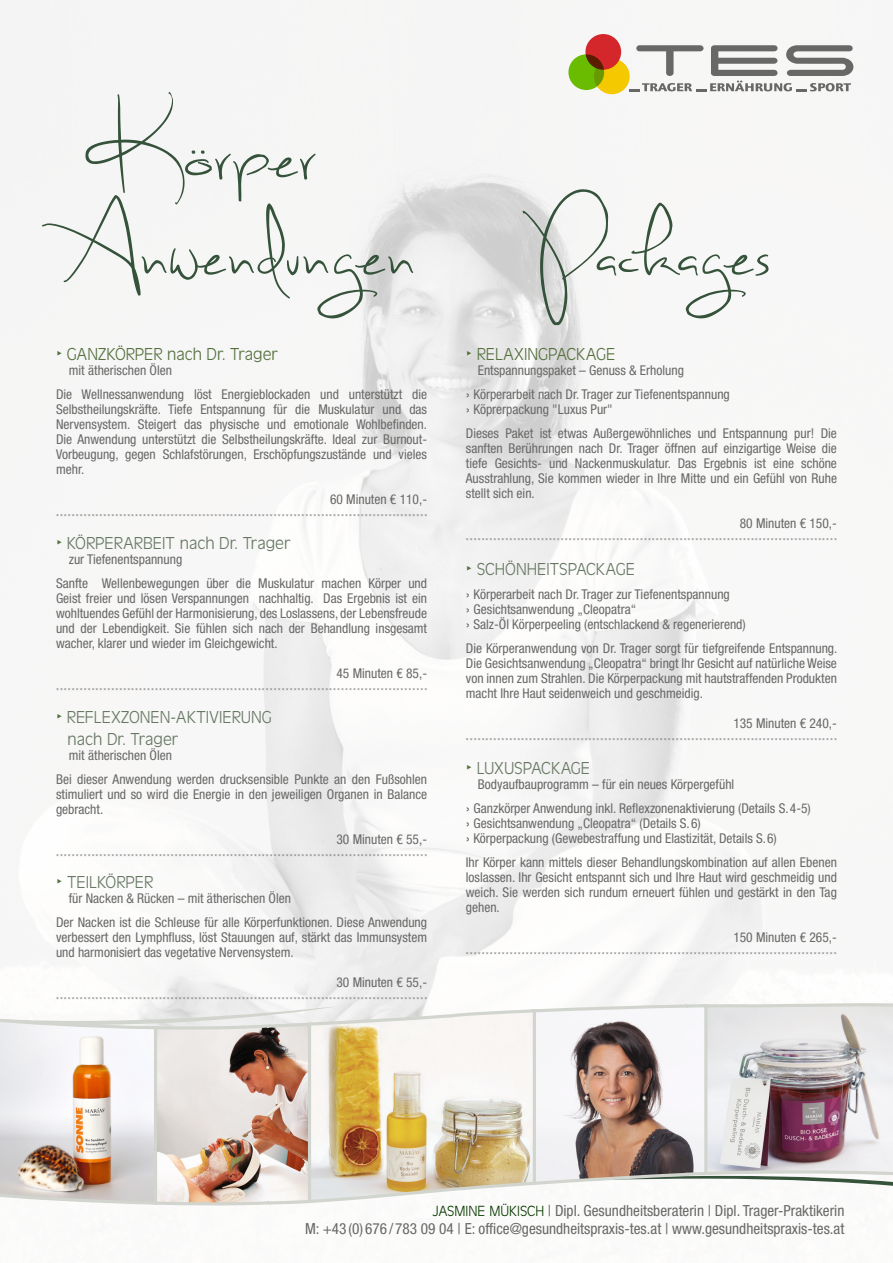
<style>
.page{position:relative;width:893px;height:1263px;background:#fff}
.page>*{position:absolute;margin:0;border:0;box-sizing:border-box;transform-origin:0 0}
.t1{font:98.85px "Sweetly Broken";color:#35523a}
.t2{font:300 18px "Antique Oli";color:#667863}
.t3{font:300 18px "Antique Oli";color:#56713f}
.t4{font:condensed 15.3px/18px "Helvetica Neue LT Std";color:#686867;text-align:right}
.t5{font:condensed 13.5px/15px "Helvetica Neue LT Std";color:#686867;text-align:justify}
.t6{font:300 7.5px "Antique Oli";color:#686867}
.s1{font-family:"Helvetica";font-weight:400}
.s2{font-family:"Helvetica";font-weight:400;color:#56713f}
.s3{font-family:"Helvetica";font-stretch:normal}
.s4{font-family:"Antique Oli";font-weight:300;font-stretch:normal;color:#093a00}
</style>
<div class="page">
<img style="left:0;top:0;width:854px;height:1007px">
<svg style="left:629px;top:45px;width:224px;height:46px"></svg>
<div style="left:594px;top:59px;width:36px;height:35px;background:#f5c900;border-radius:50%"></div>
<div style="left:585px;top:34px;width:36px;height:36px;background:#d4272c;border-radius:50%"></div>
<svg style="left:568px;top:54px;width:36px;height:36px"></svg>
<img style="left:455px;top:1003px;width:438px;height:183px">
<img style="left:0;top:1006px;width:342px;height:200px">
<svg style="left:306px;top:1007px;width:232px;height:198px"></svg>
<p class="t1" style="left:108px;top:84px;width:211px">Körper</p>
<p class="t1" style="left:69px;top:182px;width:347px">Anwendungen</p>
<p class="t1" style="left:532px;top:182px;width:241px">Packages</p>
<p class="t3" style="left:56px;top:345px;width:224px"><span class="s1">‣</span> GANZKÖRPER nach Dr. Trager</p>
<p class="t5" style="left:69px;top:363px;width:105px">mit ätherischen Ölen</p>
<p class="t5" style="left:56px;top:387px;width:373px">Die Wellnessanwendung löst Energieblockaden und unterstützt die Selbstheilungskräfte. Tiefe Entspannung für die Muskulatur und das Nervensystem. Steigert das physische und emotionale Wohlbefinden.<br>Die Anwendung unterstützt die Selbstheilungskräfte. Ideal zur Burnout-Vorbeugung, gegen Schlafstörungen, Erschöpfungszustände und vieles mehr.</p>
<p class="t5" style="left:330px;top:492px;width:99px">60 Minuten € 110,-</p>
<p class="t6" style="left:56px;top:513px;width:373px">**********************************************************************************************</p>
<p class="t2" style="left:56px;top:534px;width:236px"><span class="s2">‣</span> KÖRPERARBEIT nach Dr. Trager</p>
<p class="t5" style="left:69px;top:552px;width:115px">zur Tiefenentspannung</p>
<p class="t5" style="left:56px;top:576px;width:373px">Sanfte Wellenbewegungen über die Muskulatur machen Körper und Geist freier und lösen Verspannungen nachhaltig. Das Ergebnis ist ein wohltuendes Gefühl der Harmonisierung, des Loslassens, der Lebensfreude und der Lebendigkeit. Sie fühlen sich nach der Behandlung insgesamt wacher, klarer und wieder im Gleichgewicht.</p>
<p class="t5" style="left:336px;top:666px;width:92px">45 Minuten € 85,-</p>
<p class="t6" style="left:56px;top:687px;width:373px">**********************************************************************************************</p>
<p class="t2" style="left:56px;top:708px;width:217px"><span class="s2">‣</span> REFLEXZONEN-AKTIVIERUNG</p>
<p class="t2" style="left:68px;top:729px;width:113px">nach Dr. Trager</p>
<p class="t5" style="left:69px;top:747px;width:105px">mit ätherischen Ölen</p>
<p class="t5" style="left:56px;top:771px;width:373px">Bei dieser Anwendung werden drucksensible Punkte an den Fußsohlen stimuliert und so wird die Energie in den jeweiligen Organen in Balance gebracht.</p>
<p class="t5" style="left:336px;top:831px;width:92px">30 Minuten € 55,-</p>
<p class="t6" style="left:56px;top:852px;width:373px">**********************************************************************************************</p>
<p class="t2" style="left:56px;top:872px;width:99px"><span class="s2">‣</span> TEILKÖRPER</p>
<p class="t5" style="left:69px;top:891px;width:224px">für Nacken &amp; Rücken – mit ätherischen Ölen</p>
<p class="t5" style="left:56px;top:915px;width:373px">Der Nacken ist die Schleuse für alle Körperfunktionen. Diese Anwendung verbessert den Lymphfluss, löst Stauungen auf, stärkt das Immunsystem und harmonisiert das vegetative Nervensystem.</p>
<p class="t5" style="left:336px;top:975px;width:92px">30 Minuten € 55,-</p>
<p class="t6" style="left:56px;top:995px;width:373px">**********************************************************************************************</p>
<p class="t3" style="left:466px;top:345px;width:151px"><span class="s1">‣</span> RELAXINGPACKAGE</p>
<p class="t5" style="left:478px;top:363px;width:208px">Entspannungspaket – Genuss &amp; Erholung</p>
<p class="t5" style="left:466px;top:387px;width:265px"><span class="s3">›</span> Körperarbeit nach Dr. Trager zur Tiefenentspannung</p>
<p class="t5" style="left:466px;top:402px;width:148px"><span class="s3">›</span> Köprerpackung "Luxus Pur"</p>
<p class="t5" style="left:466px;top:426px;width:373px">Dieses Paket ist etwas Außergewöhnliches und Entspannung pur! Die sanften Berührungen nach Dr. Trager öffnen auf einzigartige Weise die tiefe Gesichts- und Nackenmuskulatur. Das Ergebnis ist eine schöne Ausstrahlung, Sie kommen wieder in Ihre Mitte und ein Gefühl von Ruhe stellt sich ein.</p>
<p class="t5" style="left:740px;top:516px;width:99px">80 Minuten € 150,-</p>
<p class="t6" style="left:466px;top:537px;width:373px">**********************************************************************************************</p>
<p class="t2" style="left:466px;top:559px;width:171px"><span class="s2">‣</span> SCHÖNHEITSPACKAGE</p>
<p class="t5" style="left:466px;top:586px;width:265px"><span class="s3">›</span> Körperarbeit nach Dr. Trager zur Tiefenentspannung</p>
<p class="t5" style="left:466px;top:601px;width:172px"><span class="s3">›</span> Gesichtsanwendung „Cleopatra“</p>
<p class="t5" style="left:466px;top:616px;width:281px"><span class="s3">›</span> Salz-Öl Körperpeeling (entschlackend &amp; regenerierend)</p>
<p class="t5" style="left:466px;top:640px;width:373px">Die Körperanwendung von Dr. Trager sorgt für tiefgreifende Entspannung.<br>Die Gesichtsanwendung „Cleopatra“ bringt Ihr Gesicht auf natürliche Weise von innen zum Strahlen. Die Körperpackung mit hautstraffenden Produkten macht Ihre Haut seidenweich und geschmeidig.</p>
<p class="t5" style="left:733px;top:715px;width:105px">135 Minuten € 240,-</p>
<p class="t6" style="left:466px;top:736px;width:373px">**********************************************************************************************</p>
<p class="t2" style="left:466px;top:759px;width:126px"><span class="s2">‣</span> LUXUSPACKAGE</p>
<p class="t5" style="left:478px;top:777px;width:258px">Bodyaufbauprogramm – für ein neues Körpergefühl</p>
<p class="t5" style="left:466px;top:801px;width:346px"><span class="s3">›</span> Ganzkörper Anwendung inkl. Reflexzonenaktivierung (Details S.4-5)</p>
<p class="t5" style="left:466px;top:816px;width:236px"><span class="s3">›</span> Gesichtsanwendung „Cleopatra“ (Details S.6)</p>
<p class="t5" style="left:466px;top:831px;width:313px"><span class="s3">›</span> Körperpackung (Gewebestraffung und Elastizität, Details S.6)</p>
<p class="t5" style="left:466px;top:855px;width:373px">Ihr Körper kann mittels dieser Behandlungskombination auf allen Ebenen loslassen. Ihr Gesicht entspannt sich und Ihre Haut wird geschmeidig und weich. Sie werden sich rundum erneuert fühlen und gestärkt in den Tag gehen.</p>
<p class="t5" style="left:733px;top:930px;width:105px">150 Minuten € 265,-</p>
<p class="t6" style="left:466px;top:951px;width:373px">*********************************************************************************************</p>
<p class="t4" style="left:305px;top:1201px;width:541px"><span class="s4">JASMINE MÜKISCH</span> | Dipl. Gesundheitsberaterin | Dipl. Trager-Praktikerin<br>M: +43 (0) 676 / 783 09 04 | E: office@gesundheitspraxis-tes.at | www.gesundheitspraxis-tes.at</p>
</div>
